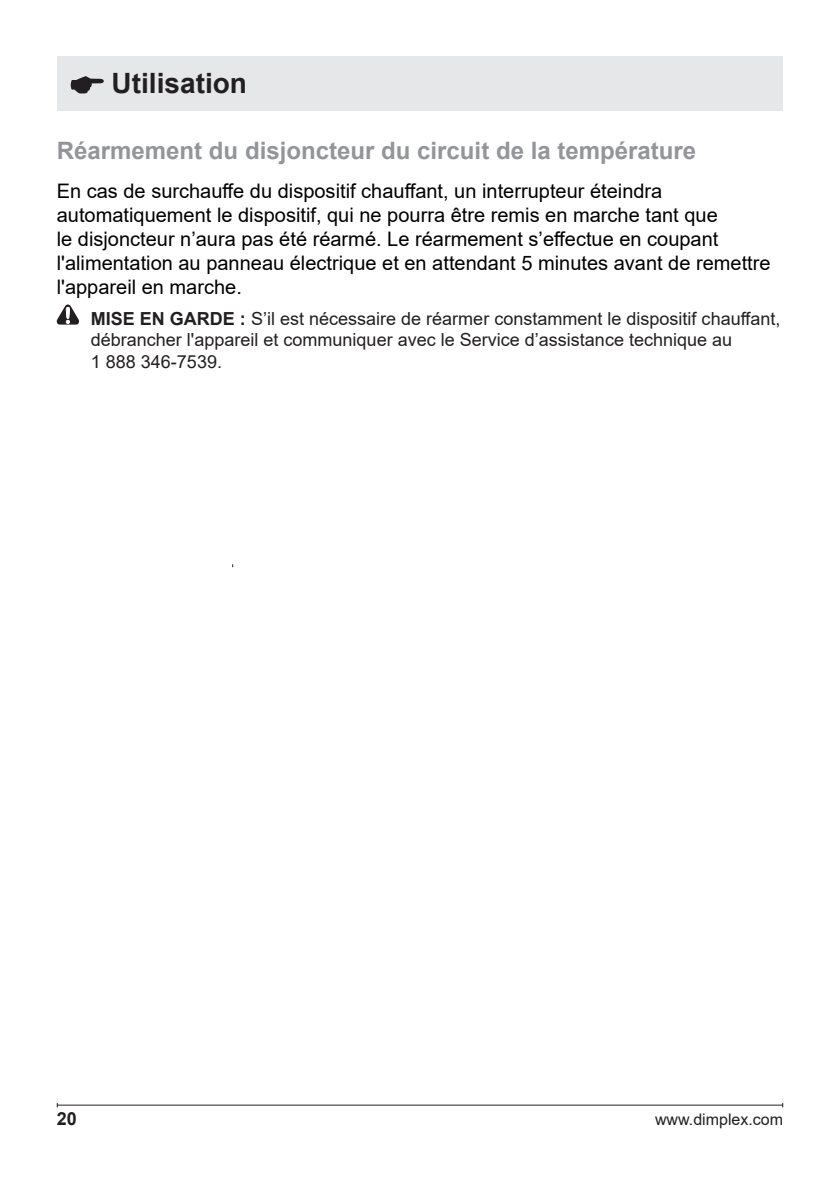
<style>
.page{position:relative;width:840px;height:1191px;background:#fff}
.page>*{position:absolute;margin:0;border:0;box-sizing:border-box;transform-origin:0 0}
.t1{font:700 28px "Arial";color:#231f20}
.t2{font:700 24px "Arial";color:#939598}
.t3{font:20px/24px "Arial";color:#000}
.t4{font:18px/21.6px "Arial";color:#231f20}
.t5{font:700 18px "Arial";color:#231f20}
.t6{font:16px "Arial";color:#231f20}
.s1{font-weight:700}
</style>
<div class="page">
<hr style="left:57px;top:1104px;width:725px;height:1px;background:#231f20">
<div style="left:57px;top:57px;width:725px;height:54px;background:#e6e7e9"></div>
<svg style="left:57px;top:304px;width:22px;height:20px"></svg>
<svg style="left:71px;top:76px;width:33px;height:17px"></svg>
<h1 class="t1" style="left:111px;top:64px;width:137px">Utilisation</h1>
<p class="t2" style="left:57px;top:134px;width:640px">Réarmement du disjoncteur du circuit de la température</p>
<p class="t3" style="left:57px;top:179px;width:715px">En cas de surchauffe du dispositif chauffant, un interrupteur éteindra automatiquement le dispositif, qui ne pourra être remis en marche tant que<br>le disjoncteur n’aura pas été réarmé. Le réarmement s’effectue en coupant l'alimentation au panneau électrique et en attendant 5 minutes avant de remettre l'appareil en marche.</p>
<p class="t4" style="left:91px;top:307px;width:690px"><span class="s1">MISE EN GARDE :</span> S’il est nécessaire de réarmer constamment le dispositif chauffant, débrancher l'appareil et communiquer avec le Service d’assistance technique au<br>1 888 346-7539.</p>
<p class="t5" style="left:57px;top:1105px;width:22px">20</p>
<p class="t6" style="left:654px;top:1108px;width:130px">www.dimplex.com</p>
</div>
